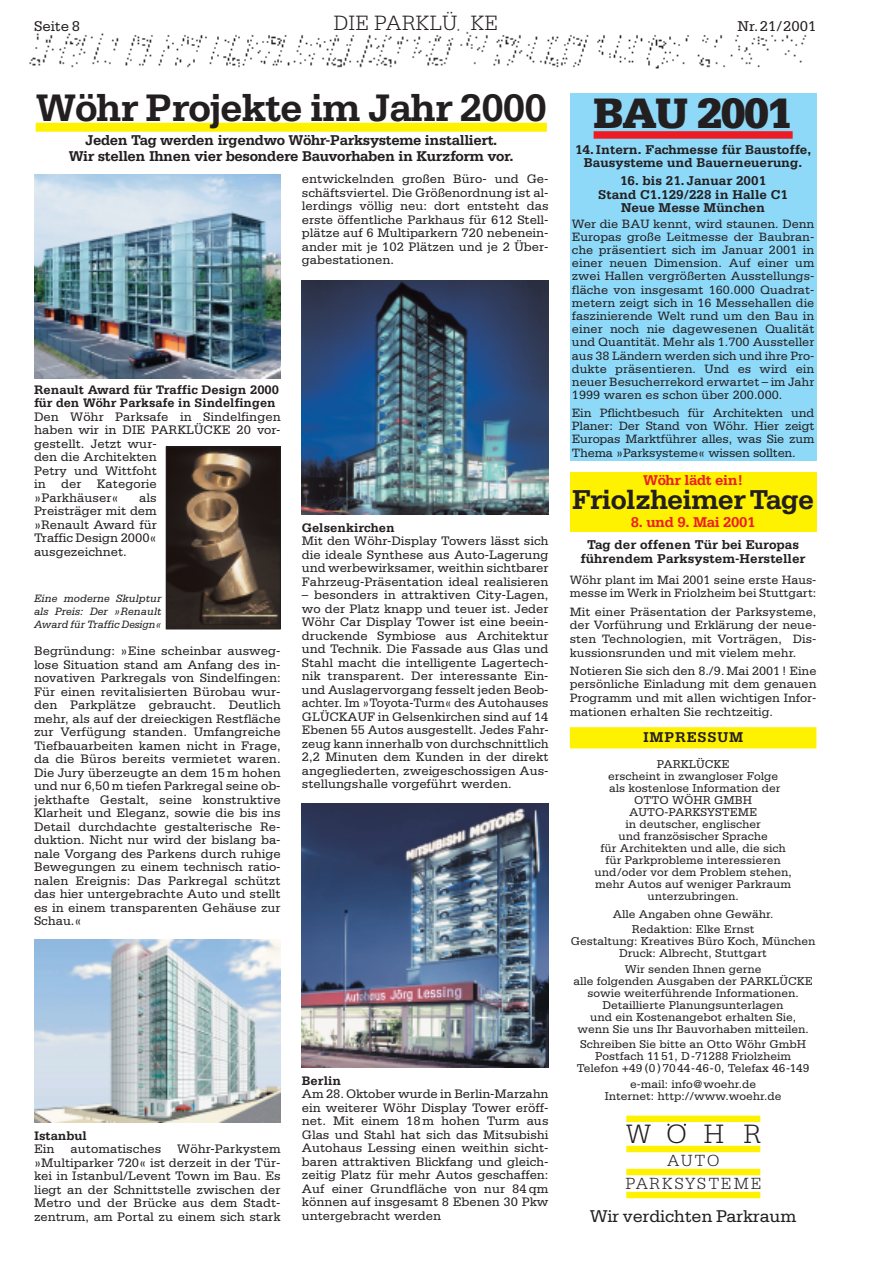
<style>
.page{position:relative;width:893px;height:1263px;background:#fff}
.page>*{position:absolute;margin:0;border:0;box-sizing:border-box;transform-origin:0 0}
.t1{font:900 45px "Serifa";letter-spacing:-.035em;color:#231f20}
.t2{font:700 40.5px "Serifa";letter-spacing:-.025em;color:#231f20}
.t3{font:700 28.8px "Serifa";letter-spacing:-.025em;color:#231f20}
.t4{font:300 28.05px "Serifa";color:#231f20}
.t5{font:300 21.9px "Serifa";letter-spacing:.02em;color:#231f20}
.t6{font:18px "Serifa";letter-spacing:-.01em;color:#231f20}
.t7{font:300 17.1px "Serifa";letter-spacing:.115em;color:#231f20}
.t8{font:700 15px/16.5px "Serifa";letter-spacing:-.025em;color:#231f20;text-align:center}
.t9{font:700 15px "Serifa";letter-spacing:-.025em;color:#ed1c24}
.t10{font:15px "Serifa";color:#231f20}
.t11{font:700 15px "Serifa";letter-spacing:.05em;color:#231f20}
.t12{font:700 13.5px/13.5px "Serifa";color:#231f20;text-align:center}
.t13{font:13.05px/13.5px "Serifa";color:#231f20;text-align:justify}
.t14{font:700 13.05px/13.5px "Serifa";color:#231f20}
.t15{font:12.75px/13.2px "Serifa";color:#231f20;text-align:justify}
.t16{font:12px/12px "Serifa";color:#231f20;text-align:center}
.t17{font:italic 11.25px/12.8px "Serifa";letter-spacing:.005em;color:#231f20;text-align:justify}
</style>
<div class="page">
<img style="left:29px;top:28px;width:778px;height:41px">
<div style="left:570px;top:727px;width:246px;height:21px;background:#fff200"></div>
<div style="left:626px;top:1115px;width:134px;height:7px;background:#fff200"></div>
<div style="left:626px;top:1146px;width:134px;height:6px;background:#fff200"></div>
<div style="left:626px;top:1169px;width:134px;height:6px;background:#fff200"></div>
<div style="left:626px;top:1192px;width:134px;height:6px;background:#fff200"></div>
<div style="left:570px;top:94px;width:246px;height:367px;background:#8ed8f8"></div>
<div style="left:594px;top:131px;width:199px;height:8px;background:#ed1c24"></div>
<img style="left:34px;top:940px;width:247px;height:183px">
<div style="left:570px;top:472px;width:246px;height:59px;background:#fff200"></div>
<div style="left:36px;top:123px;width:511px;height:9px;background:#fff200"></div>
<img style="left:302px;top:281px;width:247px;height:233px">
<img style="left:302px;top:804px;width:247px;height:263px">
<img style="left:34px;top:174px;width:247px;height:204px">
<img style="left:168px;top:448px;width:111px;height:179px">
<div style="left:166px;top:446px;width:115px;height:183px;border:1px solid #231f20"></div>
<p class="t10" style="left:34px;top:20px;width:48px">Seite 8</p>
<h3 class="t5" style="left:334px;top:16px;width:166px">DIE PARKLÜ KE</h3>
<p class="t10" style="left:737px;top:20px;width:80px">Nr.21/2001</p>
<h2 class="t2" style="left:36px;top:94px;width:513px">Wöhr Projekte im Jahr 2000</h2>
<p class="t8" style="left:69px;top:133px;width:446px">Jeden Tag werden irgendwo Wöhr-Parksysteme installiert.<br>Wir stellen Ihnen vier besondere Bauvorhaben in Kurzform vor.</p>
<p class="t13" style="left:302px;top:173px;width:248px">entwickelnden großen Büro- und Ge&shy;schäftsviertel. Die Größenordnung ist al&shy;lerdings völlig neu: dort entsteht das erste öffentliche Parkhaus für 612 Stell&shy;plätze auf 6 Multiparkern 720 nebenein&shy;ander mit je 102 Plätzen und je 2 Über&shy;gabestationen.</p>
<p class="t14" style="left:34px;top:384px;width:247px">Renault Award für Traffic Design 2000 für den Wöhr Parksafe in Sindelfingen</p>
<p class="t13" style="left:34px;top:411px;width:248px;text-align:left">Den Wöhr Parksafe in Sindelfingen haben wir in DIE PARKLÜCKE 20 vor&shy;gestellt. Jetzt wur-<br>den die Architekten<br>Petry und Wittfoht<br>in der Kategorie<br>»Parkhäuser«</p>
<p class="t13" style="left:34px;top:492px;width:124px;text-indent:105px">als Preisträger mit dem »Renault Award für Traffic Design 2000« ausgezeichnet.</p>
<p class="t17" style="left:34px;top:593px;width:129px">Eine moderne Skulptur als Preis: Der »Renault Award für Traffic Design«</p>
<p class="t13" style="left:34px;top:645px;width:248px">Begründung: »Eine scheinbar ausweg&shy;lose Situation stand am Anfang des in&shy;novativen Parkregals von Sindelfingen:<br>Für einen revitalisierten Bürobau wur&shy;den Parkplätze gebraucht. Deutlich mehr, als auf der dreieckigen Restfläche zur Verfügung standen. Umfangreiche Tiefbauarbeiten kamen nicht in Frage, da die Büros bereits vermietet waren.<br>Die Jury überzeugte an dem 15 m hohen und nur 6,50 m tiefen Parkregal seine ob&shy;jekthafte Gestalt, seine konstruktive Klarheit und Eleganz, sowie die bis ins Detail durchdachte gestalterische Re&shy;duktion. Nicht nur wird der bislang ba&shy;nale Vorgang des Parkens durch ruhige Bewegungen zu einem technisch ratio&shy;nalen Ereignis: Das Parkregal schützt das hier untergebrachte Auto und stellt es in einem transparenten Gehäuse zur Schau.«</p>
<p class="t14" style="left:302px;top:522px;width:94px">Gelsenkirchen</p>
<p class="t13" style="left:302px;top:535px;width:248px">Mit den Wöhr-Display Towers lässt sich die ideale Synthese aus Auto-Lagerung und werbewirksamer, weithin sichtbarer Fahrzeug-Präsentation ideal realisieren</p>
<p class="t13" style="left:302px;top:589px;width:248px">– besonders in attraktiven City-Lagen, wo der Platz knapp und teuer ist. Jeder Wöhr Car Display Tower ist eine beein&shy;druckende Symbiose aus Architektur und Technik. Die Fassade aus Glas und Stahl macht die intelligente Lagertech&shy;nik transparent. Der interessante Ein&shy;und Auslagervorgang fesselt jeden Beob&shy;achter. Im »Toyota-Turm« des Autohauses GLÜCKAUF in Gelsenkirchen sind auf 14<br>Ebenen 55 Autos ausgestellt. Jedes Fahr&shy;zeug kann innerhalb von durchschnittlich 2,2 Minuten dem Kunden in der direkt angegliederten, zweigeschossigen Aus&shy;stellungshalle vorgeführt werden.</p>
<p class="t14" style="left:34px;top:1130px;width:54px">Istanbul</p>
<p class="t13" style="left:34px;top:1143px;width:248px">Ein automatisches Wöhr-Parkystem »Multiparker 720« ist derzeit in der Tür&shy;kei in Istanbul/Levent Town im Bau. Es liegt an der Schnittstelle zwischen der Metro und der Brücke aus dem Stadt&shy;zentrum, am Portal zu einem sich stark</p>
<p class="t14" style="left:302px;top:1075px;width:41px">Berlin</p>
<p class="t13" style="left:302px;top:1088px;width:248px">Am 28. Oktober wurde in Berlin-Marzahn ein weiterer Wöhr Display Tower eröff&shy;net. Mit einem 18 m hohen Turm aus Glas und Stahl hat sich das Mitsubishi Autohaus Lessing einen weithin sicht&shy;baren attraktiven Blickfang und gleich&shy;zeitig Platz für mehr Autos geschaffen:<br>Auf einer Grundfläche von nur 84 qm können auf insgesamt 8 Ebenen 30 Pkw untergebracht werden</p>
<h1 class="t1" style="left:594px;top:98px;width:201px">BAU 2001</h1>
<p class="t12" style="left:575px;top:144px;width:238px">14. Intern. Fachmesse für Baustoffe,<br>Bausysteme und Bauerneuerung.</p>
<p class="t12" style="left:598px;top:175px;width:191px">16. bis 21. Januar 2001<br>Stand C1.129/228 in Halle C1<br>Neue Messe München</p>
<p class="t15" style="left:572px;top:218px;width:244px">Wer die BAU kennt, wird staunen. Denn Europas große Leitmesse der Baubran&shy;che präsentiert sich im Januar 2001 in einer neuen Dimension. Auf einer um zwei Hallen vergrößerten Ausstellungs&shy;fläche von insgesamt 160.000 Quadrat&shy;metern zeigt sich in 16 Messehallen die faszinierende Welt rund um den Bau in einer noch nie dagewesenen Qualität und Quantität. Mehr als 1.700 Aussteller aus 38 Ländern werden sich und ihre Pro&shy;dukte präsentieren. Und es wird ein neuer Besucherrekord erwartet – im Jahr 1999 waren es schon über 200.000.</p>
<p class="t15" style="left:572px;top:407px;width:244px">Ein Pflichtbesuch für Architekten und Planer: Der Stand von Wöhr. Hier zeigt Europas Marktführer alles, was Sie zum Thema »Parksysteme« wissen sollten.</p>
<p class="t9" style="left:643px;top:474px;width:102px">Wöhr lädt ein!</p>
<h3 class="t3" style="left:572px;top:489px;width:243px">FriolzheimerTage</h3>
<p class="t9" style="left:631px;top:516px;width:126px">8. und 9. Mai 2001</p>
<p class="t12" style="left:581px;top:539px;width:227px">Tag der offenen Tür bei Europas führendem Parksystem-Hersteller</p>
<p class="t15" style="left:570px;top:574px;width:248px;line-height:13.6px">Wöhr plant im Mai 2001 seine erste Haus&shy;messe im Werk in Friolzheim bei Stuttgart:</p>
<p class="t15" style="left:570px;top:605px;width:248px;line-height:13.6px">Mit einer Präsentation der Parksysteme, der Vorführung und Erklärung der neue&shy;sten Technologien, mit Vorträgen, Dis&shy;kussionsrunden und mit vielem mehr.</p>
<p class="t15" style="left:570px;top:665px;width:248px;line-height:13.6px">Notieren Sie sich den 8./9. Mai 2001! Eine persönliche Einladung mit dem genauen Programm und mit allen wichtigen Infor&shy;mationen erhalten Sie rechtzeitig.</p>
<p class="t11" style="left:643px;top:732px;width:102px">IMPRESSUM</p>
<p class="t16" style="left:594px;top:759px;width:199px">PARKLÜCKE<br>erscheint in zwangloser Folge<br>als kostenlose Information der<br>OTTO WÖHR GMBH<br>AUTO-PARKSYSTEME<br>in deutscher, englischer<br>und französischer Sprache<br>für Architekten und alle, die sich für Parkprobleme interessieren und/oder vor dem Problem stehen, mehr Autos auf weniger Parkraum unterzubringen.</p>
<p class="t16" style="left:613px;top:908px;width:162px;line-height:15px">Alle Angaben ohne Gewähr.<br>Redaktion: Elke Ernst</p>
<p class="t16" style="left:571px;top:936px;width:246px">Gestaltung: Kreatives Büro Koch, München<br>Druck: Albrecht, Stuttgart</p>
<p class="t16" style="left:573px;top:964px;width:241px">Wir senden Ihnen gerne<br>alle folgenden Ausgaben der PARKLÜCKE sowie weiterführende Informationen.<br>Detaillierte Planungsunterlagen<br>und ein Kostenangebot erhalten Sie, wenn Sie uns Ihr Bauvorhaben mitteilen.</p>
<p class="t16" style="left:577px;top:1039px;width:234px">Schreiben Sie bitte an Otto Wöhr GmbH<br>Postfach 1151, D-71288 Friolzheim<br>Telefon +49 (0) 7044-46-0, Telefax 46-149</p>
<p class="t16" style="left:605px;top:1078px;width:178px">e-mail: info@woehr.de<br>Internet: http://www.woehr.de</p>
<h3 class="t4" style="left:626px;top:1124px;width:136px">WOHR</h3>
<h3 class="t7" style="left:626px;top:1178px;width:137px">PARKSYSTEME</h3>
<h3 class="t6" style="left:590px;top:1209px;width:208px">Wir verdichten Parkraum</h3>
<h3 class="t7" style="left:667px;top:1155px;width:54px">AUTO</h3>
</div>
